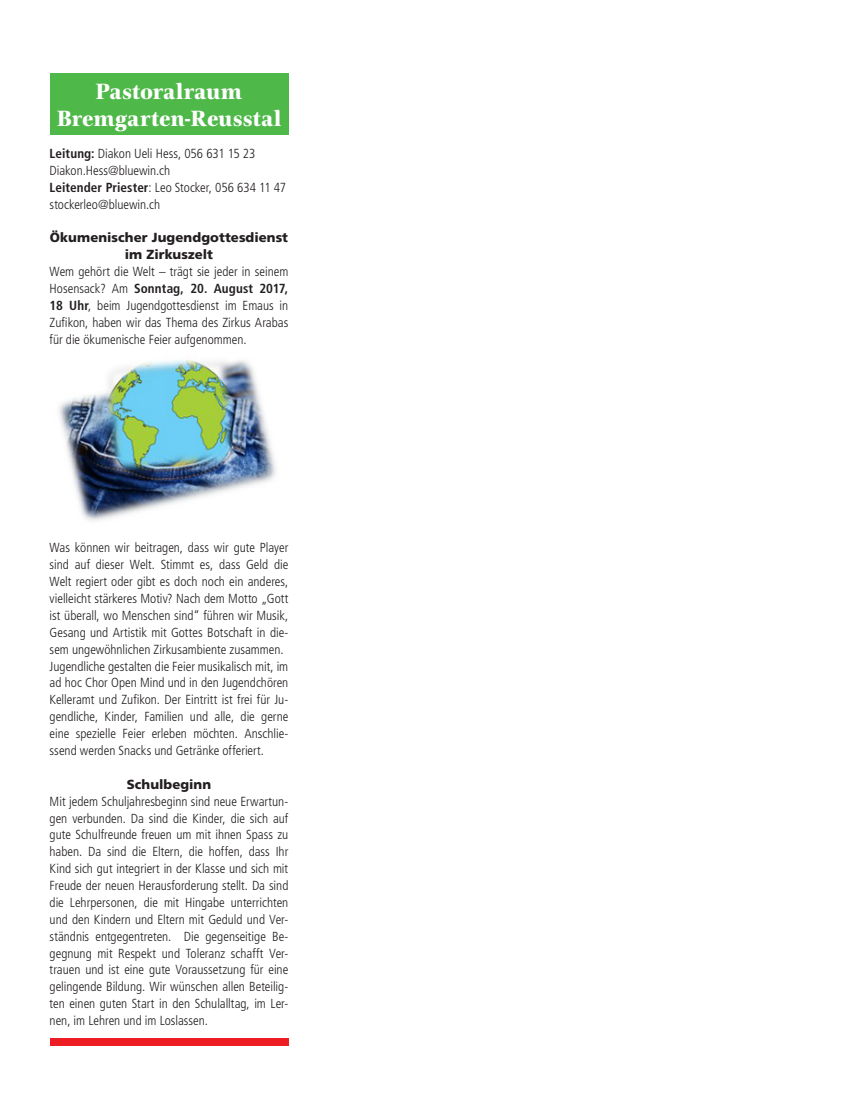
<style>
.page{position:relative;width:851px;height:1099px;background:#fff}
.page>*{position:absolute;margin:0;border:0;box-sizing:border-box;transform-origin:0 0}
.t1{font:800 22.5px/27.5px "Civita";color:#fff;text-align:center}
.M3_Mitteilungen_Inha{font:300 condensed 13.12px/16.9px "Frutiger LT Std";color:#231f20;text-align:justify}
.K4_Pfarrei_Adresskop{font:300 condensed 13.12px "Frutiger LT Std";color:#231f20}
.M2_Mitteilungen_Unte{font:900 13.12px "Frutiger LT Std";letter-spacing:.005em;color:#231f20}
.s1{font-weight:700}
</style>
<div class="page">
<div style="left:50px;top:74px;width:238px;height:61px;background:#4eb848"></div>
<img style="left:59px;top:359px;width:217px;height:162px">
<div style="left:50px;top:1038px;width:238px;height:7px;background:#ee1d23"></div>
<p class="t1" style="left:57px;top:77px;width:226px">Pastoralraum<br>Bremgarten-Reusstal</p>
<p class="K4_Pfarrei_Adresskop" style="left:50px;top:146px;width:207px"><span class="s1">Leitung:</span> Diakon Ueli Hess, 056 631 15 23</p>
<p class="K4_Pfarrei_Adresskop" style="left:50px;top:163px;width:122px">Diakon.Hess@bluewin.ch</p>
<p class="K4_Pfarrei_Adresskop" style="left:50px;top:180px;width:238px"><span class="s1">Leitender Priester</span>: Leo Stocker, 056 634 11 47</p>
<p class="K4_Pfarrei_Adresskop" style="left:50px;top:197px;width:112px">stockerleo@bluewin.ch</p>
<p class="M2_Mitteilungen_Unte" style="left:50px;top:230px;width:240px">Ökumenischer Jugendgottesdienst</p>
<p class="M2_Mitteilungen_Unte" style="left:125px;top:247px;width:89px">im Zirkuszelt</p>
<p class="M3_Mitteilungen_Inha" style="left:50px;top:263px;width:240px">Wem gehört die Welt – trägt sie jeder in seinem Hosensack? Am <span class="s1">Sonntag, 20. August 2017, 18 Uhr</span>, beim Jugendgottesdienst im Emaus in Zufikon, haben wir das Thema des Zirkus Arabas für die ökumenische Feier aufgenommen.</p>
<p class="M3_Mitteilungen_Inha" style="left:50px;top:539px;width:240px">Was können wir beitragen, dass wir gute Player sind auf dieser Welt. Stimmt es, dass Geld die Welt regiert oder gibt es doch noch ein anderes, vielleicht stärkeres Motiv? Nach dem Motto „Gott ist überall, wo Menschen sind“ führen wir Musik, Gesang und Artistik mit Gottes Botschaft in die&shy;sem ungewöhnlichen Zirkusambiente zusammen.</p>
<p class="M3_Mitteilungen_Inha" style="left:50px;top:657px;width:240px">Jugendliche gestalten die Feier musikalisch mit, im ad hoc Chor Open Mind und in den Jugendchören Kelleramt und Zufikon. Der Eintritt ist frei für Ju&shy;gendliche, Kinder, Familien und alle, die gerne eine spezielle Feier erleben möchten. Anschlie&shy;ssend werden Snacks und Getränke offeriert.</p>
<p class="M2_Mitteilungen_Unte" style="left:127px;top:776px;width:86px">Schulbeginn</p>
<p class="M3_Mitteilungen_Inha" style="left:50px;top:792px;width:240px">Mit jedem Schuljahresbeginn sind neue Erwartun&shy;gen verbunden. Da sind die Kinder, die sich auf gute Schulfreunde freuen um mit ihnen Spass zu haben. Da sind die Eltern, die hoffen, dass Ihr Kind sich gut integriert in der Klasse und sich mit Freude der neuen Herausforderung stellt. Da sind die Lehrpersonen, die mit Hingabe unterrichten und den Kindern und Eltern mit Geduld und Ver&shy;ständnis entgegentreten. Die gegenseitige Be&shy;gegnung mit Respekt und Toleranz schafft Ver&shy;trauen und ist eine gute Voraussetzung für eine gelingende Bildung. Wir wünschen allen Beteilig&shy;ten einen guten Start in den Schulalltag, im Ler&shy;nen, im Lehren und im Loslassen.</p>
</div>
